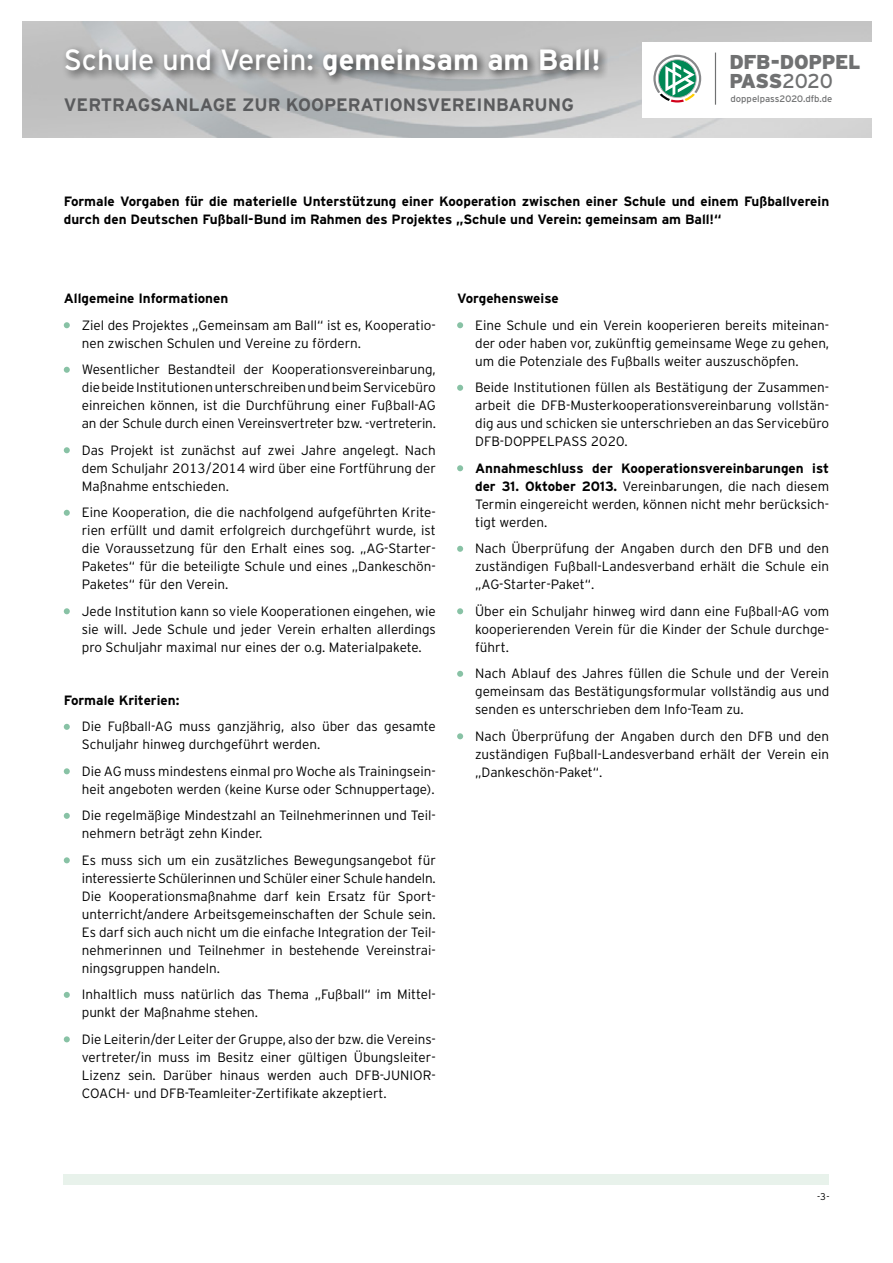
<style>
.page{position:relative;width:893px;height:1263px;background:#fff}
.page>*{position:absolute;margin:0;border:0;box-sizing:border-box;transform-origin:0 0}
.t1{font:29.25px "Interstate";color:#fff}
.t2{font:900 20.1px/19px "Interstate";letter-spacing:-.015em;color:#707172}
.t3{font:700 18px "Interstate";color:#5a5b5d}
.t4{font:300 13.5px/18px "Interstate";color:#000;text-align:justify}
.t5{font:700 13.5px/18px "Interstate";color:#000}
.t6{font:300 9.75px "Interstate";color:#000}
.t7{font:9.3px "Interstate";color:#707172}
.s1{font-weight:700}
.s2{font-weight:400}
</style>
<div class="page">
<div style="left:64px;top:1174px;width:765px;height:10px;background:#e8f2eb"></div>
<svg style="left:64px;top:322px;width:6px;height:6px"></svg>
<svg style="left:64px;top:367px;width:6px;height:6px"></svg>
<svg style="left:64px;top:447px;width:6px;height:6px"></svg>
<svg style="left:64px;top:510px;width:6px;height:6px"></svg>
<svg style="left:64px;top:608px;width:6px;height:6px"></svg>
<svg style="left:64px;top:724px;width:6px;height:6px"></svg>
<svg style="left:64px;top:768px;width:6px;height:6px"></svg>
<svg style="left:64px;top:813px;width:6px;height:6px"></svg>
<svg style="left:64px;top:857px;width:6px;height:6px"></svg>
<svg style="left:64px;top:992px;width:6px;height:6px"></svg>
<svg style="left:64px;top:1036px;width:6px;height:6px"></svg>
<svg style="left:457px;top:322px;width:6px;height:6px"></svg>
<svg style="left:457px;top:385px;width:6px;height:6px"></svg>
<svg style="left:457px;top:465px;width:6px;height:6px"></svg>
<svg style="left:457px;top:546px;width:6px;height:6px"></svg>
<svg style="left:457px;top:608px;width:6px;height:6px"></svg>
<svg style="left:457px;top:671px;width:6px;height:6px"></svg>
<svg style="left:457px;top:733px;width:6px;height:6px"></svg>
<svg style="left:653px;top:55px;width:48px;height:48px"></svg>
<hr style="left:715px;top:53px;width:1px;height:52px;background:#707172">
<div style="left:60px;top:43px;width:548px;height:42px;background:#000;opacity:.75"></div>
<h1 class="t1" style="left:64px;top:43px;width:539px">Schule und Verein: <span class="s1">gemeinsam am Ball!</span></h1>
<h3 class="t3" style="left:64px;top:95px;width:75px">Vertragsanlag</h3>
<h3 class="t3" style="left:225px;top:95px;width:191px">e zur Kooperationsv</h3>
<h3 class="t3" style="left:440px;top:95px;width:121px">erein barung</h3>
<h2 class="t2" style="left:729px;top:52px;width:133px">DFB-DOPPEL<br>PASS<span class="s2">2020</span></h2>
<p class="t7" style="left:730px;top:94px;width:103px">doppelpass2020.dfb.de</p>
<p class="t5" style="left:64px;top:192px;width:767px">Formale Vorgaben für die materielle U nterstützung einer Kooperation zwischen einer Schule und einem Fußballverein durch den Deutschen Fußball-Bund im Rahmen des Projektes „Schule und Verein: gemeinsam am Ball!“</p>
<p class="t5" style="left:64px;top:289px;width:166px">Allgemeine I nformationen</p>
<p class="t4" style="left:82px;top:316px;width:356px">Ziel des Projektes „Gemeinsam am Ball“ ist es, Kooperatio&shy;nen zwischen Schulen und Vereine zu fördern.</p>
<p class="t4" style="left:82px;top:360px;width:356px">Wesentlicher Bestandteil der Kooperationsvereinbarung, die beide Institutionen unterschreiben und beim Servicebüro einreichen können, ist die Durchführung einer Fußball-AG an der Schule durch einen Vereinsvertreter bzw. -vertreterin.</p>
<p class="t4" style="left:82px;top:441px;width:356px">Das Projekt ist zunächst auf zwei Jahre angelegt. Nach dem Schuljahr 2013/2014 wird über eine Fortführung der Maßnahme entschieden.</p>
<p class="t4" style="left:82px;top:503px;width:356px">Eine Kooperation, die die nachfolgend aufgeführten Krite&shy;rien erfüllt und damit erfolgreich durchgeführt wurde, ist die Voraussetzung für den Erhalt eines sog. „AG-Starter-Paketes“ für die beteiligte Schule und eines „Dankeschön-Paketes“ für den Verein.</p>
<p class="t4" style="left:82px;top:602px;width:356px">Jede Institution kann so viele Kooperationen eingehen, wie sie will. Jede Schule und jeder Verein erhalten allerdings pro Schuljahr maximal nur eines der o.g. Materialpakete.</p>
<p class="t5" style="left:64px;top:691px;width:117px">Formale Kriterien:</p>
<p class="t4" style="left:82px;top:717px;width:356px">Die Fußball-AG muss ganzjährig, also über das gesamte<br>Schuljahr hinweg durchgeführt werden.</p>
<p class="t4" style="left:82px;top:762px;width:356px">Die AG muss mindestens einmal pro Woche als Trainingsein&shy;heit angeboten werden (keine Kurse oder Schnuppertage).</p>
<p class="t4" style="left:82px;top:806px;width:356px">Die regelmäßige Mindestzahl an Teilnehmerinnen und Teil&shy;nehmern beträgt zehn Kinder.</p>
<p class="t4" style="left:82px;top:851px;width:356px">Es muss sich um ein zusätzliches Bewegungsangebot für interessierte Schülerinnen und Schüler einer Schule handeln.<br>Die Kooperationsmaßnahme darf kein Ersatz für Sport&shy;unterricht/andere Arbeitsgemeinschaften der Schule sein.<br>Es darf sich auch nicht um die einfache Integration der Teil&shy;nehmerinnen und Teilnehmer in bestehende Vereinstrai&shy;ningsgruppen handeln.</p>
<p class="t4" style="left:82px;top:985px;width:356px">Inhaltlich muss natürlich das Thema „Fußball“ im Mittel&shy;punkt der Maßnahme stehen.</p>
<p class="t4" style="left:82px;top:1030px;width:356px">Die Leiterin/der Leiter der Gruppe, also der bzw. die Vereins&shy;vertreter/in muss im Besitz einer gültigen Übungsleiter-Lizenz sein. Darüber hinaus werden auch DFB-JUNIOR-COACH- und DFB-Teamleiter-Zertifikate akzeptiert.</p>
<p class="t5" style="left:457px;top:289px;width:103px">Vorgehensweise</p>
<p class="t4" style="left:475px;top:316px;width:356px">Eine Schule und ein Verein kooperieren bereits miteinan&shy;der oder haben vor, zukünftig gemeinsame Wege zu gehen, um die Potenziale des Fußballs weiter auszuschöpfen.</p>
<p class="t4" style="left:475px;top:378px;width:356px">Beide Institutionen füllen als Bestätigung der Zusammen&shy;arbeit die DFB-Musterkooperationsvereinbarung vollstän&shy;dig aus und schicken sie unterschrieben an das Servicebüro DFB-DOPPELPASS 2020.</p>
<p class="t4" style="left:475px;top:459px;width:356px"><span class="s1">Annahmeschluss der Kooperationsvereinbarungen ist der 31. Oktober 2013.</span> Vereinbarungen, die nach diesem Termin eingereicht werden, können nicht mehr berücksich&shy;tigt werden.</p>
<p class="t4" style="left:475px;top:539px;width:356px">Nach Überprüfung der Angaben durch den DFB und den zuständigen Fußball-Landesverband erhält die Schule ein „AG-Starter-Paket“.</p>
<p class="t4" style="left:475px;top:602px;width:356px">Über ein Schuljahr hinweg wird dann eine Fußball-AG vom kooperierenden Verein für die Kinder der Schule durchge&shy;führt.</p>
<p class="t4" style="left:475px;top:664px;width:356px">Nach Ablauf des Jahres füllen die Schule und der Verein gemeinsam das Bestätigungsformular vollständig aus und senden es unterschrieben dem Info-Team zu.</p>
<p class="t4" style="left:475px;top:727px;width:356px">Nach Überprüfung der Angaben durch den DFB und den zuständigen Fußball-Landesverband erhält der Verein ein „Dankeschön-Paket“.</p>
<p class="t6" style="left:817px;top:1191px;width:14px">-3-</p>
</div>
